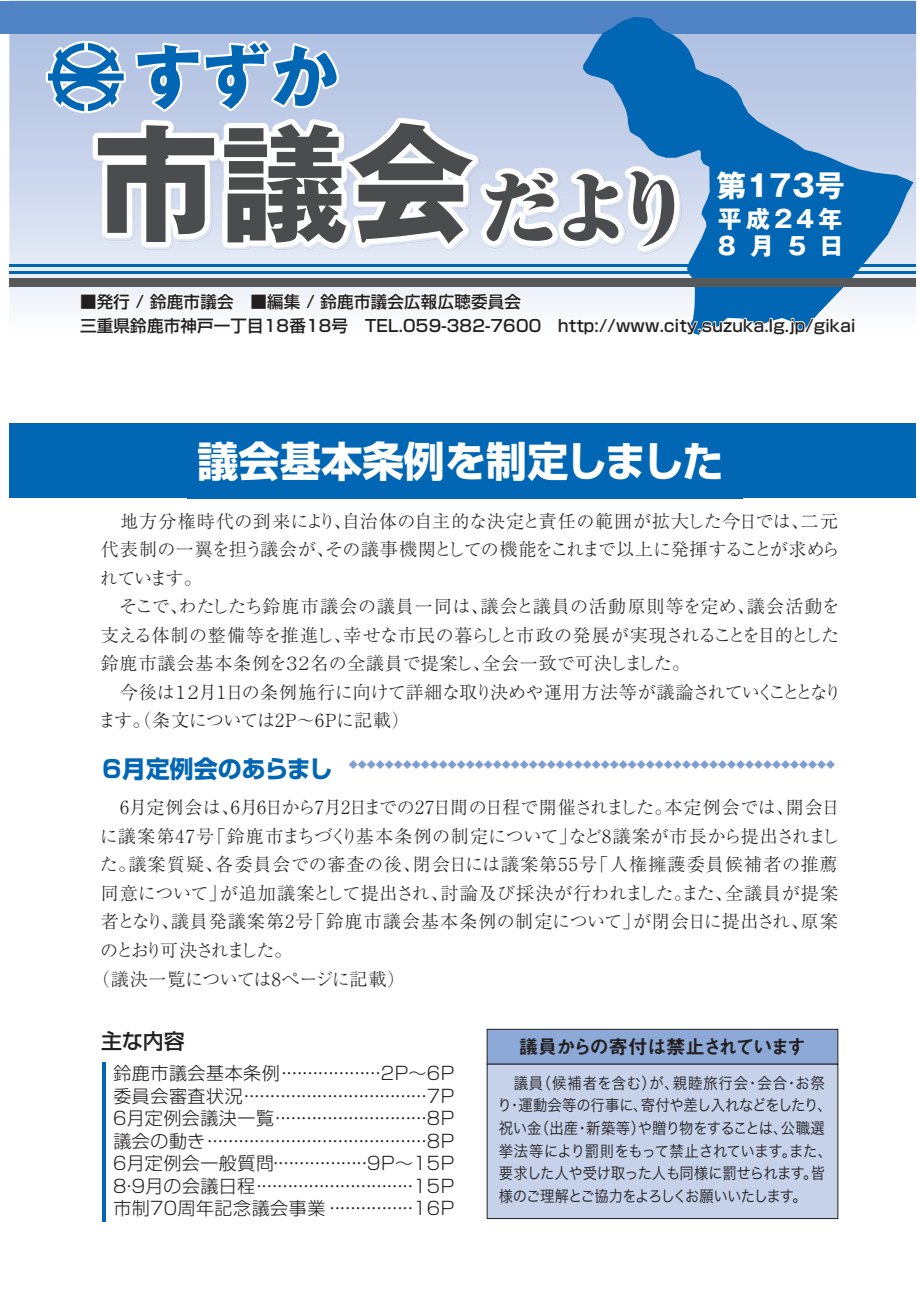
<style>
.page{position:relative;width:919px;height:1289px;background:#fff}
.page>*{position:absolute;margin:0;border:0;box-sizing:border-box;transform-origin:0 0}
.t1{font:700 127.35px "Gothic MB101 Pro";color:#4b4c4d}
.t2{font:900 79.2px "Ryumin Pro";color:#4b4c4d}
.t3{font:700 68.25px "Gothic MB101 Pro";color:#0166b3}
.t4{font:700 41.4px "Shin Go Pro";color:#fff}
.t5{font:700 30px "Gothic MB101 Pro";color:#fff}
.t6{font:700 24px "Shin Go Pro";color:#0166b3}
.t7{font:700 24px/27px "Gothic MB101 Pro";letter-spacing:.165em;color:#fff}
.t8{font:500 21px "Shin Go Pro";color:#231f20}
.t9{font:19.5px "Midashi Go Pro MB31";letter-spacing:-.095em;color:#231f20}
.t10{font:300 18px/28.5px "Ryumin Pro";letter-spacing:.01em;color:#231f20}
.t11{font:300 18px/22.5px "Shin Go Pro";letter-spacing:-.23em;color:#231f20;text-align:right}
.t12{font:300 18px/22.5px "Shin Go Pro";letter-spacing:.03em;color:#231f20}
.t13{font:300 18px "Ryumin Pro";letter-spacing:-.05em;color:#231f20}
.t14{font:300 18px "Ryumin Pro";letter-spacing:.03em;color:#231f20}
.t15{font:300 18px "Ryumin Pro";letter-spacing:.05em;color:#231f20}
.t16{font:300 18px "Ryumin Pro";letter-spacing:.07em;color:#231f20}
.t17{font:300 18px "Ryumin Pro";letter-spacing:-.015em;color:#231f20}
.t18{font:300 18px "Ryumin Pro";letter-spacing:-.14em;color:#231f20}
.t19{font:500 16.5px/24px "Shin Go Pro";letter-spacing:.015em;color:#231f20}
.t20{font:15.75px/22.5px "Hira Kaku Pro W3";letter-spacing:-.02em;color:#231f20;scale:.91 1}
.t21{font:700 9px "Shin Go Pro";color:#7e9ed2}
</style>
<div class="page">
<svg style="left:9px;top:1px;width:907px;height:307px;background:#d4ddef"></svg>
<div style="left:0;top:1px;width:915px;height:33px;background:#5084c4"></div>
<hr style="left:9px;top:264px;width:906px;height:3px;background:#0166b3">
<div style="left:9px;top:423px;width:906px;height:75px;background:#0166b3"></div>
<hr style="left:9px;top:271px;width:906px;height:3px;background:#0166b3">
<svg style="left:583px;top:17px;width:330px;height:299px"></svg>
<svg style="left:43px;top:37px;width:641px;height:224px"></svg>
<div style="left:9px;top:278px;width:906px;height:8px;background:#57585a"></div>
<div style="left:80px;top:293px;width:16px;height:16px;border:2px solid #fff"></div>
<svg style="left:95px;top:286px;width:447px;height:23px"></svg>
<svg style="left:690px;top:316px;width:126px;height:19px"></svg>
<img style="left:188px;top:498px;width:554px;height:1px">
<div style="left:487px;top:1029px;width:351px;height:35px;background:#8da9d7;border:1px solid #231f20"></div>
<div style="left:487px;top:1063px;width:351px;height:155px;background:#c6d2ea;border:1px solid #231f20"></div>
<hr style="left:102px;top:1061px;width:4px;height:160px;background:#0166b3">
<h3 class="t3" style="left:134px;top:20px;width:205px">すずか</h3>
<h1 class="t1" style="left:92px;top:78px;width:383px">市議会</h1>
<h2 class="t2" style="left:480px;top:145px;width:215px">だより</h2>
<h3 class="t5" style="left:716px;top:161px;width:130px">第173号</h3>
<h3 class="t7" style="left:718px;top:203px;width:127px">平成24年<br>8月5日</h3>
<p class="t19" style="left:80px;top:287px;width:776px">■発行 / 鈴鹿市議会　■編集 / 鈴鹿市議会広報広聴委員会<br>三重県鈴鹿市神戸一丁目18番18号　TEL.059-382-7600　http://www.city.suzuka.lg.jp/gikai</p>
<h3 class="t4" style="left:197px;top:428px;width:528px">議会基本条例を制定しました</h3>
<p class="t10" style="left:98px;top:505px;width:745px">　地方分権時代の到来により、自治体の自主的な決定と責任の範囲が拡大した今日では、二元代表制の一翼を担う議会が、その議事機関としての機能をこれまで以上に発揮することが求められています。<br>　そこで、わたしたち鈴鹿市議会の議員一同は、議会と議員の活動原則等を定め、議会活動を支える体制の整備等を推進し、幸せな市民の暮らしと市政の発展が実現されることを目的とした鈴鹿市議会基本条例を３２名の全議員で提案し、全会一致で可決しました。<br>　今後は１２月１日の条例施行に向けて詳細な取り決めや運用方法等が議論されていくこととなります。（条文については2P～6Pに記載）</p>
<h3 class="t6" style="left:102px;top:749px;width:232px">6月定例会のあらまし</h3>
<p class="t21" style="left:349px;top:757px;width:488px">◆◆◆◆◆◆◆◆◆◆◆◆◆◆◆◆◆◆◆◆◆◆◆◆◆◆◆◆◆◆◆◆◆◆◆◆◆◆◆◆◆◆◆◆◆◆◆◆◆◆◆◆◆◆</p>
<p class="t13" style="left:101px;top:793px;width:740px">　6月定例会は、6月6日から7月2日までの27日間の日程で開催されました。本定例会では、開会日</p>
<p class="t14" style="left:100px;top:822px;width:741px">に議案第47号「鈴鹿市まちづくり基本条例の制定について」など8議案が市長から提出されまし</p>
<p class="t16" style="left:100px;top:850px;width:739px">た。議案質疑、各委員会での審査の後、閉会日には議案第55号「人権擁護委員候補者の推薦</p>
<p class="t10" style="left:101px;top:877px;width:738px">同意について」が追加議案として提出され、討論及び採決が行われました。また、全議員が提案</p>
<p class="t15" style="left:101px;top:907px;width:738px">者となり、議員発議案第2号「鈴鹿市議会基本条例の制定について」が閉会日に提出され、原案</p>
<p class="t18" style="left:100px;top:936px;width:193px">のとおり可決されました。</p>
<p class="t17" style="left:92px;top:964px;width:315px">（議決一覧については8ぺージに記載）</p>
<p class="t8" style="left:101px;top:1023px;width:85px">主な内容</p>
<p class="t12" style="left:111px;top:1060px;width:347px">鈴鹿市議会基本条例<br>委員会審査状況<br>６月定例会議決一覧<br>議会の動き<br>６月定例会一般質問<br>８・９月の会議日程<br>市制７０周年記念議会事業・・・・・・・・・・・・・・・・１６Ｐ</p>
<p class="t11" style="left:201px;top:1060px;width:257px">・・・・・・・・・・・・・・・・・・・２Ｐ～６Ｐ<br>・・・・・・・・・・・・・・・・・・・・・・・・・・・・・・・・・・・７Ｐ<br>・・・・・・・・・・・・・・・・・・・・・・・・・・・・・８Ｐ<br>・・・・・・・・・・・・・・・・・・・・・・・・・・・・・・・・・・・・・・・・・・８Ｐ・・・・・・・・・・・・・・・・・・９Ｐ～１５Ｐ<br>・・・・・・・・・・・・・・・・・・・・・・・・・・・・・・１５Ｐ</p>
<p class="t9" style="left:519px;top:1030px;width:289px">議員からの寄付は禁止されています</p>
<p class="t20" style="left:497px;top:1070px;width:369px">　議員（候補者を含む）が、親睦旅行会・会合・お祭り・運動会等の行事に、寄付や差し入れなどをしたり、祝い金（出産・新築等）や贈り物をすることは、公職選挙法等により罰則をもって禁止されています。また、要求した人や受け取った人も同様に罰せられます。皆様のご理解とご協力をよろしくお願いいたします。</p>
</div>
